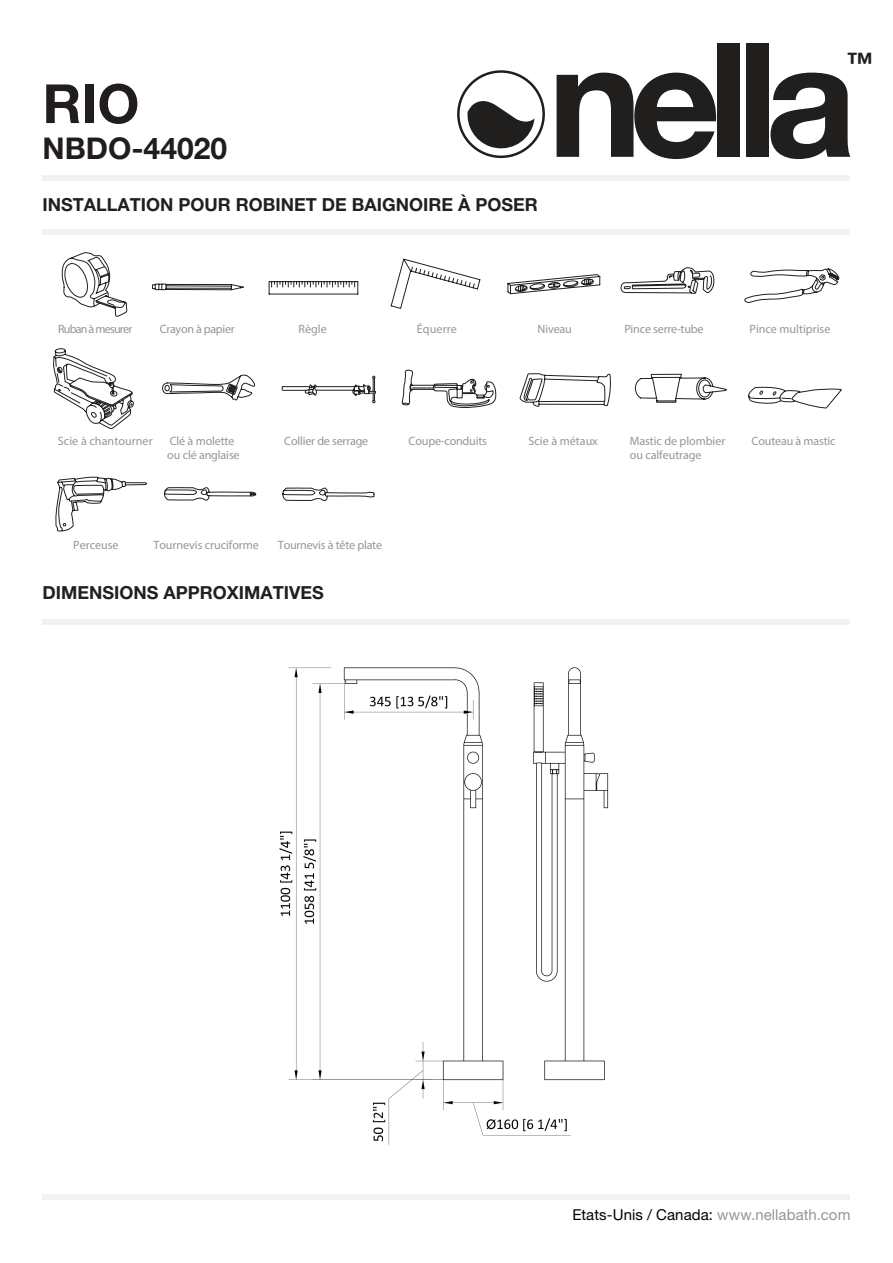
<style>
.page{position:relative;width:893px;height:1263px;background:#fff}
.page>*{position:absolute;margin:0;border:0;box-sizing:border-box;transform-origin:0 0}
.Product_Type{font:700 54px "Helvetica Neue LT Pro";color:#211d1d}
.Product_Type-2{font:700 30px "Helvetica Neue LT Pro";color:#211d1d}
.t1{font:700 27px "Helvetica Neue LT Pro";color:#231f1f}
.t2{font:700 18px "Helvetica Neue LT Pro";color:#231f1f}
.t3{font:15px "Helvetica Neue LT Pro";letter-spacing:.005em;color:#000}
.t4{font:300 12px/14.5px "Helvetica Neue LT Pro";letter-spacing:-.01em;color:#939698}
.t5{font:300 12px "Helvetica Neue LT Pro";letter-spacing:-.065em;color:#939698}
.s1{color:#939598}
</style>
<div class="page">
<div style="left:43px;top:619px;width:807px;height:6px;background:#f2f2f2"></div>
<svg style="left:557px;top:73px;width:161px;height:86px"></svg>
<div style="left:718px;top:44px;width:22px;height:113px;background:#211e1e"></div>
<div style="left:746px;top:44px;width:23px;height:113px;background:#211e1e"></div>
<svg style="left:770px;top:73px;width:80px;height:86px"></svg>
<svg style="left:457px;top:70px;width:88px;height:88px"></svg>
<div style="left:43px;top:175px;width:807px;height:6px;background:#f2f2f2"></div>
<div style="left:43px;top:230px;width:807px;height:5px;background:#f2f2f2"></div>
<div style="left:43px;top:1194px;width:807px;height:5px;background:#f2f2f2"></div>
<svg style="left:55px;top:429px;width:320px;height:103px"></svg>
<svg style="left:53px;top:252px;width:789px;height:177px"></svg>
<img style="left:279px;top:667px;width:330px;height:478px">
<p class="Product_Type" style="left:43px;top:70px;width:98px">RIO</p>
<p class="Product_Type-2" style="left:43px;top:130px;width:186px">NBDO-44020</p>
<h3 class="t2" style="left:43px;top:194px;width:497px">INSTALLATION POUR ROBINET DE BAIGNOIRE À POSER</h3>
<h3 class="t1" style="left:846px;top:46px;width:28px">™</h3>
<p class="t5" style="left:58px;top:321px;width:76px">Ruban à mesurer</p>
<p class="t4" style="left:160px;top:321px;width:77px">Crayon à papier</p>
<p class="t4" style="left:299px;top:321px;width:30px">Règle</p>
<p class="t4" style="left:417px;top:321px;width:41px">Équerre</p>
<p class="t4" style="left:538px;top:321px;width:36px">Niveau</p>
<p class="t4" style="left:624px;top:321px;width:81px">Pince serre-tube</p>
<p class="t4" style="left:750px;top:321px;width:82px">Pince multiprise</p>
<p class="t4" style="left:58px;top:433px;width:96px">Scie à chantourner</p>
<p class="t4" style="left:167px;top:433px;width:74px">Clé à molette ou clé anglaise</p>
<p class="t4" style="left:284px;top:433px;width:86px">Collier de serrage</p>
<p class="t4" style="left:409px;top:433px;width:80px">Coupe-conduits</p>
<p class="t4" style="left:529px;top:433px;width:71px">Scie à métaux</p>
<p class="t4" style="left:630px;top:433px;width:97px">Mastic de plombier ou calfeutrage</p>
<p class="t4" style="left:751px;top:433px;width:86px">Couteau à mastic</p>
<p class="t4" style="left:73px;top:538px;width:47px">Perceuse</p>
<p class="t4" style="left:153px;top:538px;width:107px">Tournevis cruciforme</p>
<p class="t4" style="left:278px;top:538px;width:106px">Tournevis à tête plate</p>
<h3 class="t2" style="left:43px;top:582px;width:283px">DIMENSIONS APPROXIMATIVES</h3>
<p class="t3" style="left:572px;top:1206px;width:280px">Etats-Unis / Canada: <span class="s1">www.nellabath.com</span></p>
</div>
